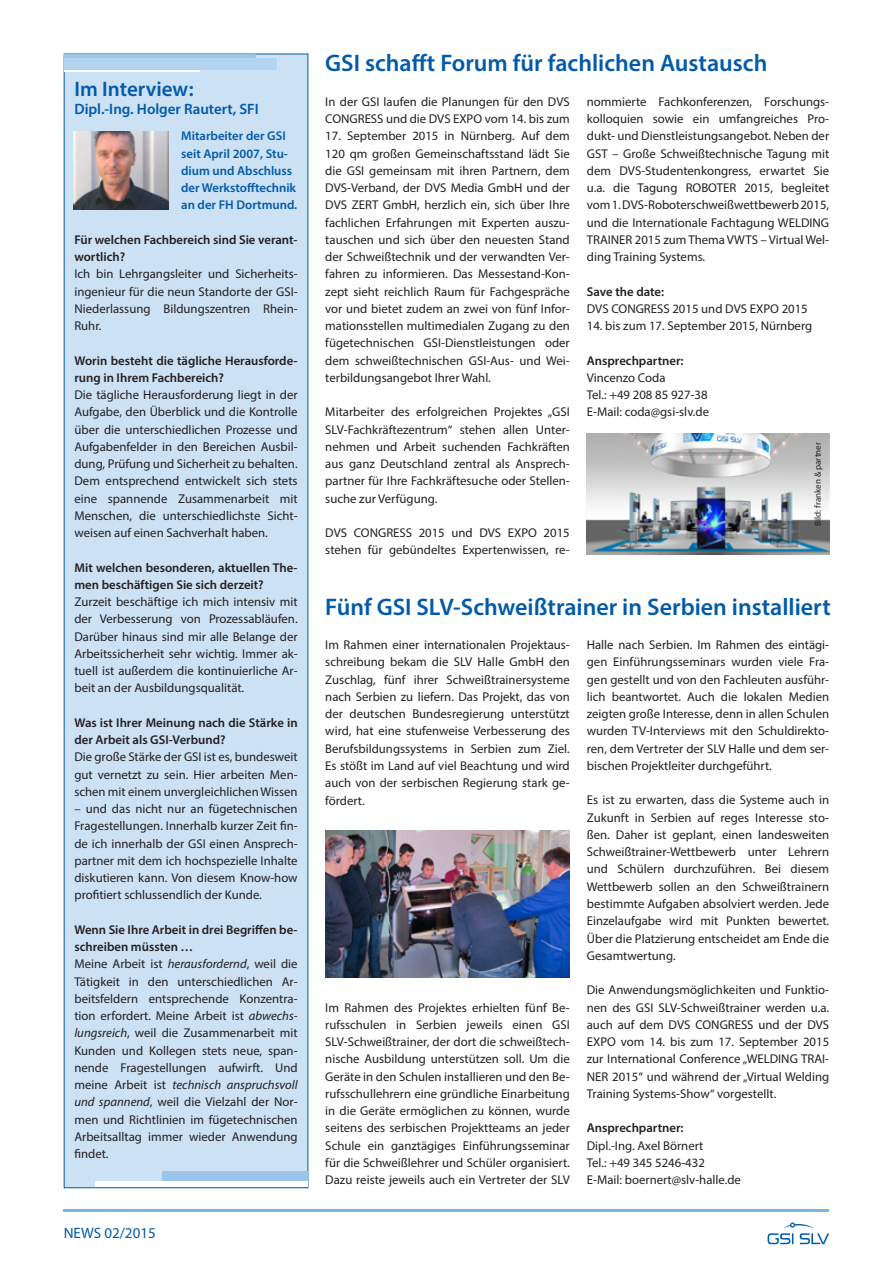
<style>
.page{position:relative;width:893px;height:1263px;background:#fff}
.page>*{position:absolute;margin:0;border:0;box-sizing:border-box;transform-origin:0 0}
.t1{font:600 24px "Myriad Pro";color:#015aaa}
.t2{font:600 21px "Myriad Pro";color:#015aaa}
.t3{font:600 15px "Myriad Pro";color:#015aaa}
.t4{font:15px "Myriad Pro";color:#015aaa}
.t5{font:12.75px/17.2px "Myriad Pro";color:#231f20;text-align:justify}
.t6{font:600 12.75px/17.2px "Myriad Pro";color:#231f20}
.t7{font:600 12.75px/17.2px "Myriad Pro";color:#015aaa}
.t8{font:9px "Myriad Pro";color:#231f20}
.s1{font-weight:600}
.s2{font-style:italic}
</style>
<div class="page">
<hr style="left:64px;top:1210px;width:765px;height:2px;background:#77b6e4">
<svg style="left:768px;top:1222px;width:61px;height:22px"></svg>
<img style="left:325px;top:830px;width:245px;height:147px">
<img style="left:587px;top:434px;width:242px;height:120px">
<div style="left:64px;top:54px;width:244px;height:1134px;background:#cce1f4"></div>
<hr style="left:65px;top:54px;width:191px;height:4px;background:#99c5e9">
<hr style="left:65px;top:69px;width:135px;height:2px;background:#fff">
<div style="left:65px;top:58px;width:212px;height:11px;background:#b3d3ee"></div>
<div style="left:162px;top:1171px;width:146px;height:11px;background:#99c5e9"></div>
<div style="left:95px;top:1181px;width:213px;height:6px;background:#fff"></div>
<img style="left:74px;top:131px;width:94px;height:78px">
<h2 class="t2" style="left:74px;top:75px;width:121px">Im Interview:</h2>
<p class="t3" style="left:74px;top:99px;width:186px">Dipl.-Ing. Holger Rautert, SFI</p>
<p class="t7" style="left:181px;top:127px;width:118px">Mitarbeiter der GSI seit April 2007, Stu&shy;dium und Abschluss der Werkstofftechnik an der FH Dortmund.</p>
<p class="t6" style="left:74px;top:231px;width:225px">Für welchen Fachbereich sind Sie verant&shy;wortlich?</p>
<p class="t5" style="left:74px;top:265px;width:225px">Ich bin Lehrgangsleiter und Sicherheits&shy;ingenieur für die neun Standorte der GSI-Niederlassung Bildungszentren Rhein-Ruhr.</p>
<p class="t6" style="left:74px;top:351px;width:225px">Worin besteht die tägliche Herausforde&shy;rung in Ihrem Fachbereich?</p>
<p class="t5" style="left:74px;top:386px;width:225px">Die tägliche Herausforderung liegt in der Aufgabe, den Überblick und die Kontrolle über die unterschiedlichen Prozesse und Aufgabenfelder in den Bereichen Ausbil&shy;dung, Prüfung und Sicherheit zu behalten.<br>Dem entsprechend entwickelt sich stets eine spannende Zusammenarbeit mit Menschen, die unterschiedlichste Sicht&shy;weisen auf einen Sachverhalt haben.</p>
<p class="t6" style="left:74px;top:558px;width:225px">Mit welchen besonderen, aktuellen The&shy;men beschäftigen Sie sich derzeit?</p>
<p class="t5" style="left:74px;top:593px;width:225px">Zurzeit beschäftige ich mich intensiv mit der Verbesserung von Prozessabläufen.<br>Darüber hinaus sind mir alle Belange der Arbeitssicherheit sehr wichtig. Immer ak&shy;tuell ist außerdem die kontinuierliche Ar&shy;beit an der Ausbildungsqualität.</p>
<p class="t6" style="left:74px;top:714px;width:225px">Was ist Ihrer Meinung nach die Stärke in der Arbeit als GSI-Verbund?</p>
<p class="t5" style="left:74px;top:748px;width:225px">Die große Stärke der GSI ist es, bundesweit gut vernetzt zu sein. Hier arbeiten Men&shy;schen mit einem unvergleichlichen Wissen</p>
<p class="t5" style="left:74px;top:800px;width:225px">– und das nicht nur an fügetechnischen Fragestellungen. Innerhalb kurzer Zeit fin&shy;de ich innerhalb der GSI einen Ansprech&shy;partner mit dem ich hochspezielle Inhalte diskutieren kann. Von diesem Know-how profitiert schlussendlich der Kunde.</p>
<p class="t5" style="left:74px;top:921px;width:225px;text-align:left"><span class="s1">Wenn Sie Ihre Arbeit in drei Begriffen be&shy;schreiben müssten …<br></span>Meine Arbeit ist <span class="s2">herausfordernd</span>, weil die Tätigkeit in den unterschiedlichen Ar&shy;beitsfeldern entsprechende Konzentra&shy;tion erfordert. Meine Arbeit ist <span class="s2">abwechs&shy;lungsreich</span>, weil die Zusammenarbeit mit Kunden und Kollegen stets neue, span&shy;nende Fragestellungen aufwirft. Und meine Arbeit ist <span class="s2">technisch anspruchsvoll und spannend</span>, weil die Vielzahl der Nor&shy;men und Richtlinien im fügetechnischen Arbeitsalltag immer wieder Anwendung findet.</p>
<p class="t4" style="left:64px;top:1224px;width:93px">NEWS 02/2015</p>
<h1 class="t1" style="left:325px;top:48px;width:444px">GSI schafft Forum für fachlichen Austausch</h1>
<p class="t5" style="left:325px;top:93px;width:246px">In der GSI laufen die Planungen für den DVS<br>CONGRESS und die DVS EXPO vom 14. bis zum</p>
<p class="t5" style="left:325px;top:127px;width:246px">17. September 2015 in Nürnberg. Auf dem 120 qm großen Gemeinschaftsstand lädt Sie die GSI gemeinsam mit ihren Partnern, dem DVS-Verband, der DVS Media GmbH und der DVS ZERT GmbH, herzlich ein, sich über Ihre fachlichen Erfahrungen mit Experten auszu&shy;tauschen und sich über den neuesten Stand der Schweißtechnik und der verwandten Ver&shy;fahren zu informieren. Das Messestand-Kon&shy;zept sieht reichlich Raum für Fachgespräche vor und bietet zudem an zwei von fünf Infor&shy;mationsstellen multimedialen Zugang zu den fügetechnischen GSI-Dienstleistungen oder dem schweißtechnischen GSI-Aus- und Wei&shy;terbildungsangebot Ihrer Wahl.</p>
<p class="t5" style="left:325px;top:403px;width:246px">Mitarbeiter des erfolgreichen Projektes „GSI SLV-Fachkräftezentrum“ stehen allen Unter&shy;nehmen und Arbeit suchenden Fachkräften aus ganz Deutschland zentral als Ansprech&shy;partner für Ihre Fachkräftesuche oder Stellen&shy;suche zur Verfügung.</p>
<p class="t5" style="left:325px;top:524px;width:246px">DVS CONGRESS 2015 und DVS EXPO 2015 stehen für gebündeltes Expertenwissen, re-</p>
<p class="t5" style="left:587px;top:93px;width:244px">nommierte Fachkonferenzen, Forschungs&shy;kolloquien sowie ein umfangreiches Pro&shy;dukt- und Dienstleistungsangebot. Neben der GST – Große Schweißtechnische Tagung mit dem DVS-Studentenkongress, erwartet Sie u.a. die Tagung ROBOTER 2015, begleitet vom 1. DVS-Roboterschweißwettbewerb 2015, und die Internationale Fachtagung WELDING TRAINER 2015 zum Thema VWTS – Virtual Wel&shy;ding Training Systems.</p>
<p class="t6" style="left:587px;top:282px;width:79px">Save the date:</p>
<p class="t5" style="left:587px;top:300px;width:222px">DVS CONGRESS 2015 und DVS EXPO 2015</p>
<p class="t5" style="left:587px;top:317px;width:227px">14. bis zum 17. September 2015, Nürnberg</p>
<p class="t6" style="left:587px;top:351px;width:98px">Ansprechpartner:</p>
<p class="t5" style="left:587px;top:369px;width:124px;text-align:left">Vincenzo Coda<br>Tel.: +49 208 85 927-38<br>E-Mail: coda@gsi-slv.de</p>
<p class="t8" style="left:812px;top:526px;width:85px;rotate:-90deg">Bild: franken &amp; partner</p>
<h1 class="t1" style="left:325px;top:592px;width:507px">Fünf GSI SLV-Schweißtrainer in Serbien installiert</h1>
<p class="t5" style="left:587px;top:636px;width:244px">Halle nach Serbien. Im Rahmen des eintägi&shy;gen Einführungsseminars wurden viele Fra&shy;gen gestellt und von den Fachleuten ausführ&shy;lich beantwortet. Auch die lokalen Medien zeigten große Interesse, denn in allen Schulen wurden TV-Interviews mit den Schuldirekto&shy;ren, dem Vertreter der SLV Halle und dem ser&shy;bischen Projektleiter durchgeführt.</p>
<p class="t5" style="left:587px;top:791px;width:244px">Es ist zu erwarten, dass die Systeme auch in Zukunft in Serbien auf reges Interesse sto&shy;ßen. Daher ist geplant, einen landesweiten Schweißtrainer-Wettbewerb unter Lehrern und Schülern durchzuführen. Bei diesem Wettbewerb sollen an den Schweißtrainern bestimmte Aufgaben absolviert werden. Jede Einzelaufgabe wird mit Punkten bewertet.<br>Über die Platzierung entscheidet am Ende die Gesamtwertung.</p>
<p class="t5" style="left:587px;top:981px;width:244px">Die Anwendungsmöglichkeiten und Funktio&shy;nen des GSI SLV-Schweißtrainer werden u.a. auch auf dem DVS CONGRESS und der DVS EXPO vom 14. bis zum 17. September 2015 zur International Conference „WELDING TRAI-NER 2015“ und während der „Virtual Welding Training Systems-Show“ vorgestellt.</p>
<p class="t6" style="left:587px;top:1119px;width:98px">Ansprechpartner:</p>
<p class="t5" style="left:587px;top:1136px;width:156px;text-align:left">Dipl.-Ing. Axel Börnert<br>Tel.: +49 345 5246-432<br>E-Mail: boernert@slv-halle.de</p>
<p class="t5" style="left:325px;top:636px;width:246px">Im Rahmen einer internationalen Projektaus&shy;schreibung bekam die SLV Halle GmbH den Zuschlag, fünf ihrer Schweißtrainersysteme nach Serbien zu liefern. Das Projekt, das von der deutschen Bundesregierung unterstützt wird, hat eine stufenweise Verbesserung des Berufsbildungssystems in Serbien zum Ziel.<br>Es stößt im Land auf viel Beachtung und wird auch von der serbischen Regierung stark ge&shy;fördert.</p>
<p class="t5" style="left:325px;top:998px;width:246px">Im Rahmen des Projektes erhielten fünf Be&shy;rufsschulen in Serbien jeweils einen GSI SLV-Schweißtrainer, der dort die schweißtech&shy;nische Ausbildung unterstützen soll. Um die Geräte in den Schulen installieren und den Be&shy;rufsschullehrern eine gründliche Einarbeitung in die Geräte ermöglichen zu können, wurde seitens des serbischen Projektteams an jeder Schule ein ganztägiges Einführungsseminar für die Schweißlehrer und Schüler organisiert.<br>Dazu reiste jeweils auch ein Vertreter der SLV</p>
</div>
